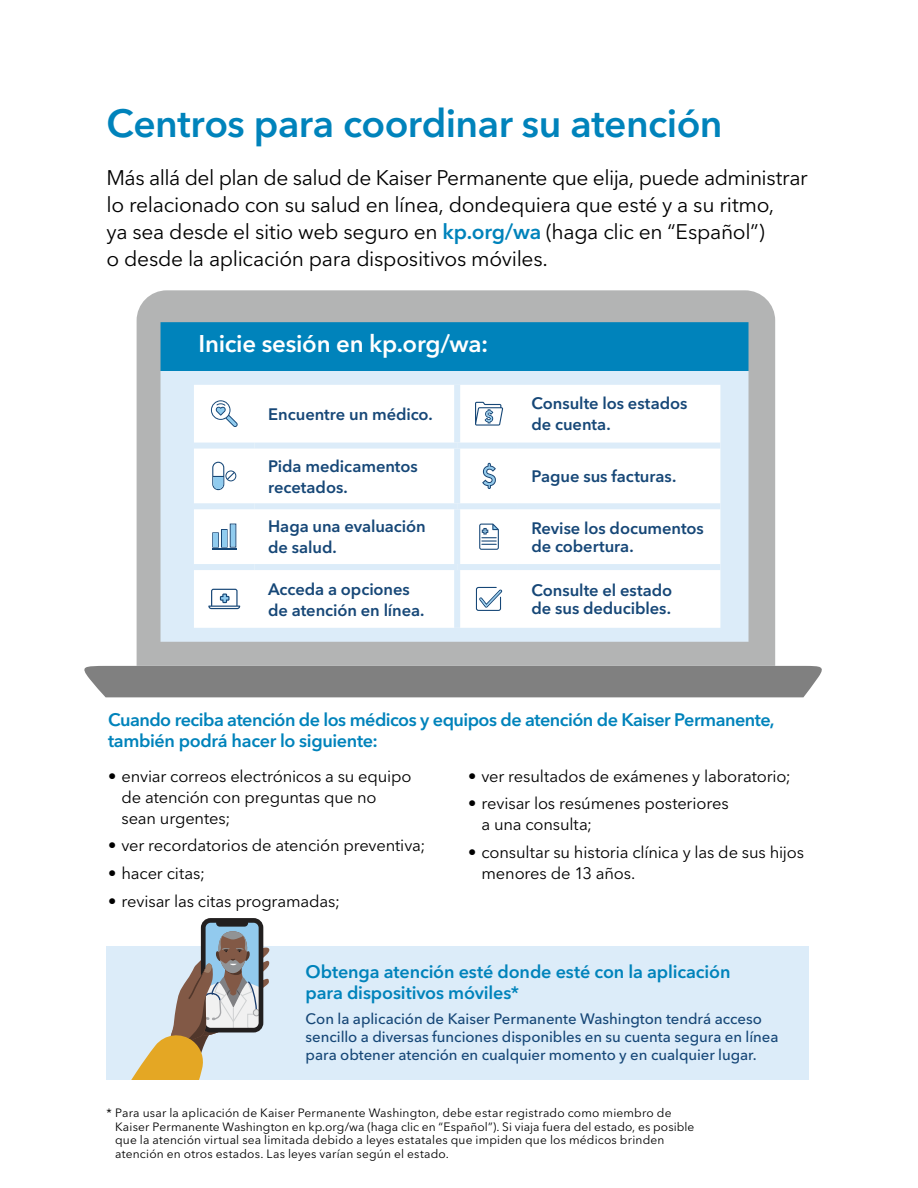
<style>
.page{position:relative;width:918px;height:1188px;background:#fff}
.page>*{position:absolute;margin:0;border:0;box-sizing:border-box;transform-origin:0 0}
.t1{font:600 39px "Avenir Next LT Pro";letter-spacing:-.015em;color:#0083bb}
.t2{font:600 24px "Avenir Next LT Pro";letter-spacing:-.01em;color:#fff}
.t3{font:21px/27px "Avenir Next LT Pro";letter-spacing:-.015em;color:#000}
.t4{font:600 18px/21px "Avenir Next LT Pro";letter-spacing:-.02em;color:#0083bb}
.t5{font:16.5px/21px "Avenir Next LT Pro";letter-spacing:-.01em;color:#000}
.t6{font:600 16.5px/21px "Avenir Next LT Pro";letter-spacing:-.005em;color:#164777}
.t7{font:500 15px/18px "Avenir Next LT Pro";letter-spacing:-.005em;color:#164777}
.t8{font:12px/13.5px "Avenir Next LT Pro";letter-spacing:.015em;color:#000}
.s1{font-weight:600;color:#0083bb}
</style>
<div class="page">
<div style="left:84px;top:666px;width:738px;height:32px;background:#808080"></div>
<svg style="left:137px;top:290px;width:638px;height:376px;background:#90b6c8"></svg>
<div style="left:107px;top:946px;width:702px;height:134px;background:#dcecf9"></div>
<svg style="left:194px;top:385px;width:526px;height:243px"></svg>
<div style="left:454px;top:385px;width:6px;height:58px;background:#dcecf9"></div>
<div style="left:194px;top:443px;width:61px;height:6px;background:#dcecf9"></div>
<div style="left:255px;top:443px;width:202px;height:6px;background:#dcecf9"></div>
<div style="left:457px;top:443px;width:61px;height:6px;background:#dcecf9"></div>
<div style="left:454px;top:449px;width:6px;height:54px;background:#dcecf9"></div>
<div style="left:518px;top:443px;width:202px;height:6px;background:#dcecf9"></div>
<div style="left:194px;top:503px;width:61px;height:6px;background:#dcecf9"></div>
<div style="left:255px;top:503px;width:202px;height:6px;background:#dcecf9"></div>
<div style="left:457px;top:503px;width:61px;height:6px;background:#dcecf9"></div>
<div style="left:454px;top:509px;width:6px;height:55px;background:#dcecf9"></div>
<div style="left:518px;top:503px;width:202px;height:6px;background:#dcecf9"></div>
<div style="left:194px;top:564px;width:61px;height:6px;background:#dcecf9"></div>
<div style="left:255px;top:564px;width:202px;height:6px;background:#dcecf9"></div>
<div style="left:457px;top:564px;width:61px;height:6px;background:#dcecf9"></div>
<div style="left:454px;top:570px;width:6px;height:58px;background:#dcecf9"></div>
<div style="left:518px;top:564px;width:202px;height:6px;background:#dcecf9"></div>
<svg style="left:211px;top:400px;width:27px;height:27px"></svg>
<svg style="left:475px;top:402px;width:28px;height:24px"></svg>
<svg style="left:212px;top:462px;width:24px;height:28px"></svg>
<svg style="left:482px;top:463px;width:14px;height:26px"></svg>
<svg style="left:212px;top:524px;width:24px;height:26px"></svg>
<svg style="left:479px;top:524px;width:20px;height:26px"></svg>
<svg style="left:208px;top:589px;width:32px;height:20px"></svg>
<svg style="left:476px;top:587px;width:26px;height:24px"></svg>
<div style="left:203px;top:920px;width:58px;height:110px;background:#92caee;border-radius:7px"></div>
<div style="left:201px;top:918px;width:62px;height:114px;border:5px solid #221f1f;border-radius:7px"></div>
<svg style="left:106px;top:931px;width:164px;height:149px"></svg>
<div style="left:216px;top:919px;width:32px;height:8px;background:#221f1f;border-radius:4px"></div>
<h1 class="t1" style="left:107px;top:100px;width:618px">Centros para coordinar su atención</h1>
<p class="t3" style="left:107px;top:164px;width:703px">Más allá del plan de salud de Kaiser Permanente que elija, puede administrar lo relacionado con su salud en línea, dondequiera que esté y a su ritmo,<br>ya sea desde el sitio web seguro en <span class="s1">kp.org/wa</span> (haga clic en “Español”)<br>o desde la aplicación para dispositivos móviles.</p>
<h2 class="t2" style="left:199px;top:329px;width:291px">Inicie sesión en kp.org/wa:</h2>
<h3 class="t6" style="left:268px;top:404px;width:166px">Encuentre un médico.</h3>
<h3 class="t6" style="left:531px;top:393px;width:157px">Consulte los estados de cuenta.</h3>
<h3 class="t6" style="left:268px;top:455px;width:151px">Pida medicamentos recetados.</h3>
<h3 class="t6" style="left:531px;top:466px;width:146px">Pague sus facturas.</h3>
<h3 class="t6" style="left:268px;top:516px;width:159px">Haga una evaluación de salud.</h3>
<h3 class="t6" style="left:531px;top:519px;width:174px;line-height:18px">Revise los documentos de cobertura.</h3>
<h3 class="t6" style="left:268px;top:578px;width:158px">Acceda a opciones de atención en línea.</h3>
<h3 class="t6" style="left:531px;top:581px;width:142px;line-height:18px">Consulte el estado de sus deducibles.</h3>
<h3 class="t4" style="left:108px;top:709px;width:668px">Cuando reciba atención de los médicos y equipos de atención de Kaiser Permanente, también podrá hacer lo siguiente:</h3>
<h3 class="t5" style="left:122px;top:765px;width:292px;text-indent:-13px">• enviar correos electrónicos a su equipo de atención con preguntas que no sean urgentes;</h3>
<h3 class="t5" style="left:108px;top:835px;width:319px">• ver recordatorios de atención preventiva;</h3>
<h3 class="t5" style="left:108px;top:863px;width:98px">• hacer citas;</h3>
<h3 class="t5" style="left:108px;top:891px;width:234px">• revisar las citas programadas;</h3>
<h3 class="t5" style="left:468px;top:765px;width:324px">• ver resultados de exámenes y laboratorio;</h3>
<h3 class="t5" style="left:481px;top:793px;width:249px;text-indent:-13px">• revisar los resúmenes posteriores a una consulta;</h3>
<h3 class="t5" style="left:481px;top:842px;width:324px;text-indent:-13px">• consultar su historia clínica y las de sus hijos menores de 13 años.</h3>
<h3 class="t4" style="left:306px;top:961px;width:426px">Obtenga atención esté donde esté con la aplicación para dispositivos móviles*</h3>
<p class="t7" style="left:306px;top:1009px;width:474px">Con la aplicación de Kaiser Permanente Washington tendrá acceso sencillo a diversas funciones disponibles en su cuenta segura en línea para obtener atención en cualquier momento y en cualquier lugar.</p>
<p class="t8" style="left:115px;top:1106px;width:581px;text-indent:-9px">* Para usar la aplicación de Kaiser Permanente Washington, debe estar registrado como miembro de Kaiser Permanente Washington en kp.org/wa (haga clic en “Español”). Si viaja fuera del estado, es posible que la atención virtual sea limitada debido a leyes estatales que impiden que los médicos brinden atención en otros estados. Las leyes varían según el estado.</p>
</div>
